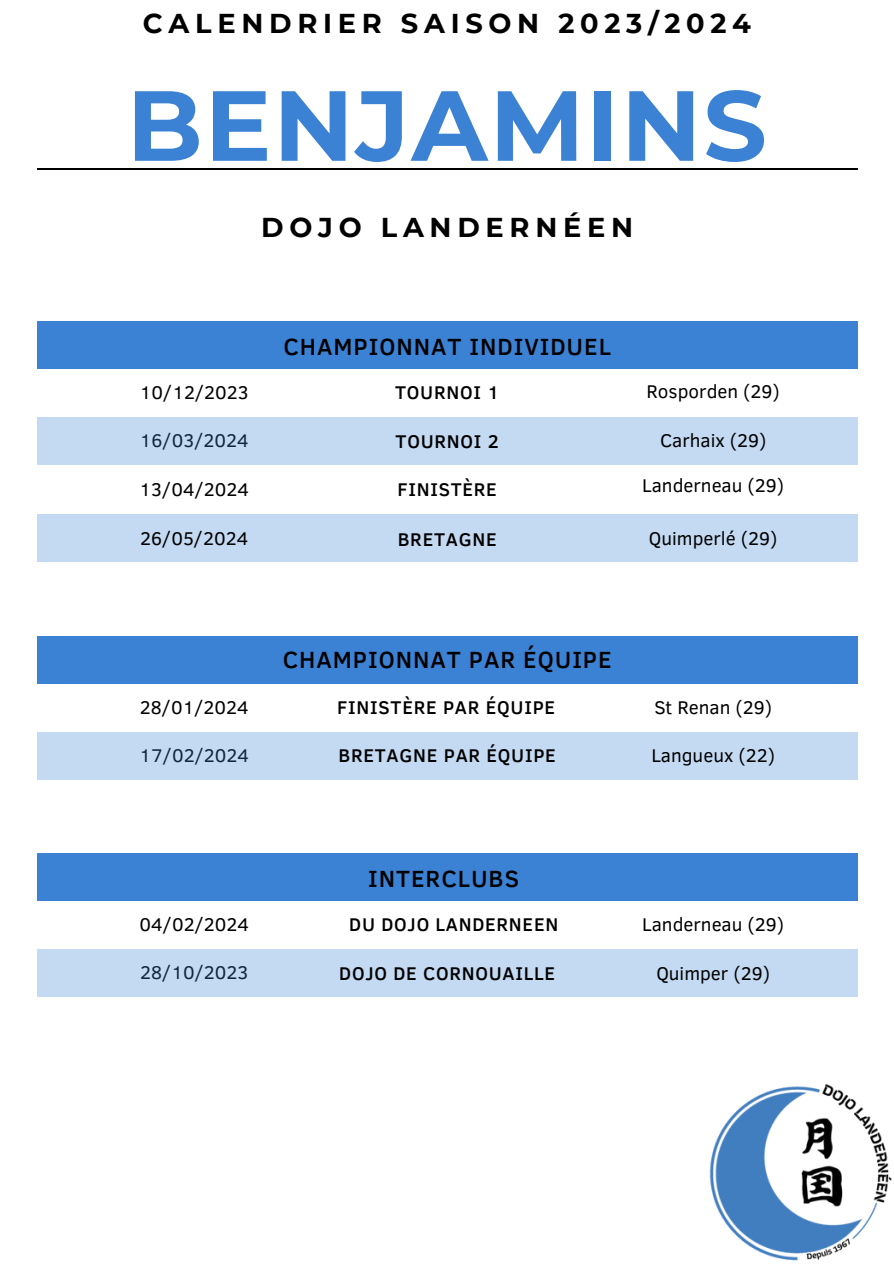
<style>
.page{position:relative;width:894px;height:1264px;background:#fff}
.page>*{position:absolute;margin:0;border:0;box-sizing:border-box;transform-origin:0 0}
.t1{font:700 99.3px "Montserrat";letter-spacing:.02em;color:#3b82d5}
.t2{font:700 27.3px "Montserrat";letter-spacing:.21em;color:#000}
.t3{font:500 24px "Clear Sans";letter-spacing:.04em;color:#000}
.t4{font:18.9px "Clear Sans";color:#000}
.t5{font:500 18.9px "Clear Sans";letter-spacing:.04em;color:#000}
</style>
<div class="page">
<div style="left:0;top:321px;width:893px;height:47px;background:#3b82d5"></div>
<div style="left:0;top:417px;width:893px;height:47px;background:#c4d9f2"></div>
<div style="left:0;top:514px;width:893px;height:48px;background:#c4d9f2"></div>
<div style="left:0;top:636px;width:893px;height:47px;background:#3b82d5"></div>
<div style="left:0;top:732px;width:893px;height:47px;background:#c4d9f2"></div>
<div style="left:0;top:853px;width:893px;height:47px;background:#3b82d5"></div>
<hr style="left:36px;top:169px;width:821px;height:1px;background:#000">
<div style="left:0;top:949px;width:893px;height:47px;background:#c4d9f2"></div>
<div style="left:857px;top:0;width:36px;height:1263px;background:#fff"></div>
<img style="left:709px;top:1084px;width:183px;height:177px">
<div style="left:0;top:4px;width:36px;height:1259px;background:#fff"></div>
<p class="t2" style="left:143px;top:7px;width:609px">CALENDRIER SAISON 2023/2024</p>
<p class="t1" style="left:127px;top:65px;width:641px">BENJAMINS</p>
<p class="t2" style="left:261px;top:211px;width:373px">DOJO LANDERNÉEN</p>
<p class="t4" style="left:140px;top:378px;width:110px">10/12/2023</p>
<p class="t4" style="left:140px;top:427px;width:110px">16/03/2024</p>
<p class="t4" style="left:140px;top:476px;width:111px">13/04/2024</p>
<p class="t3" style="left:283px;top:329px;width:329px">CHAMPIONNAT INDIVIDUEL</p>
<p class="t5" style="left:395px;top:378px;width:105px">TOURNOI 1</p>
<p class="t4" style="left:646px;top:377px;width:135px">Rosporden (29)</p>
<p class="t5" style="left:395px;top:428px;width:105px">TOURNOI 2</p>
<p class="t4" style="left:659px;top:427px;width:108px">Carhaix (29)</p>
<p class="t5" style="left:397px;top:476px;width:101px">FINISTÈRE</p>
<p class="t4" style="left:642px;top:472px;width:143px">Landerneau (29)</p>
<p class="t4" style="left:140px;top:524px;width:109px">26/05/2024</p>
<p class="t5" style="left:397px;top:525px;width:100px">BRETAGNE</p>
<p class="t4" style="left:648px;top:524px;width:130px">Quimperlé (29)</p>
<p class="t4" style="left:140px;top:693px;width:110px">28/01/2024</p>
<p class="t4" style="left:140px;top:741px;width:111px">17/02/2024</p>
<p class="t3" style="left:283px;top:642px;width:330px">CHAMPIONNAT PAR ÉQUIPE</p>
<p class="t5" style="left:337px;top:693px;width:219px">FINISTÈRE PAR ÉQUIPE</p>
<p class="t4" style="left:654px;top:693px;width:119px">St Renan (29)</p>
<p class="t5" style="left:338px;top:741px;width:219px">BRETAGNE PAR ÉQUIPE</p>
<p class="t4" style="left:651px;top:741px;width:125px">Langueux (22)</p>
<p class="t3" style="left:368px;top:860px;width:152px">INTERCLUBS</p>
<p class="t4" style="left:140px;top:910px;width:111px">04/02/2024</p>
<p class="t5" style="left:349px;top:910px;width:210px">DU DOJO LANDERNEEN</p>
<p class="t4" style="left:642px;top:910px;width:143px">Landerneau (29)</p>
<p class="t4" style="left:140px;top:958px;width:109px">28/10/2023</p>
<p class="t5" style="left:339px;top:959px;width:217px">DOJO DE CORNOUAILLE</p>
<p class="t4" style="left:656px;top:959px;width:115px">Quimper (29)</p>
</div>
